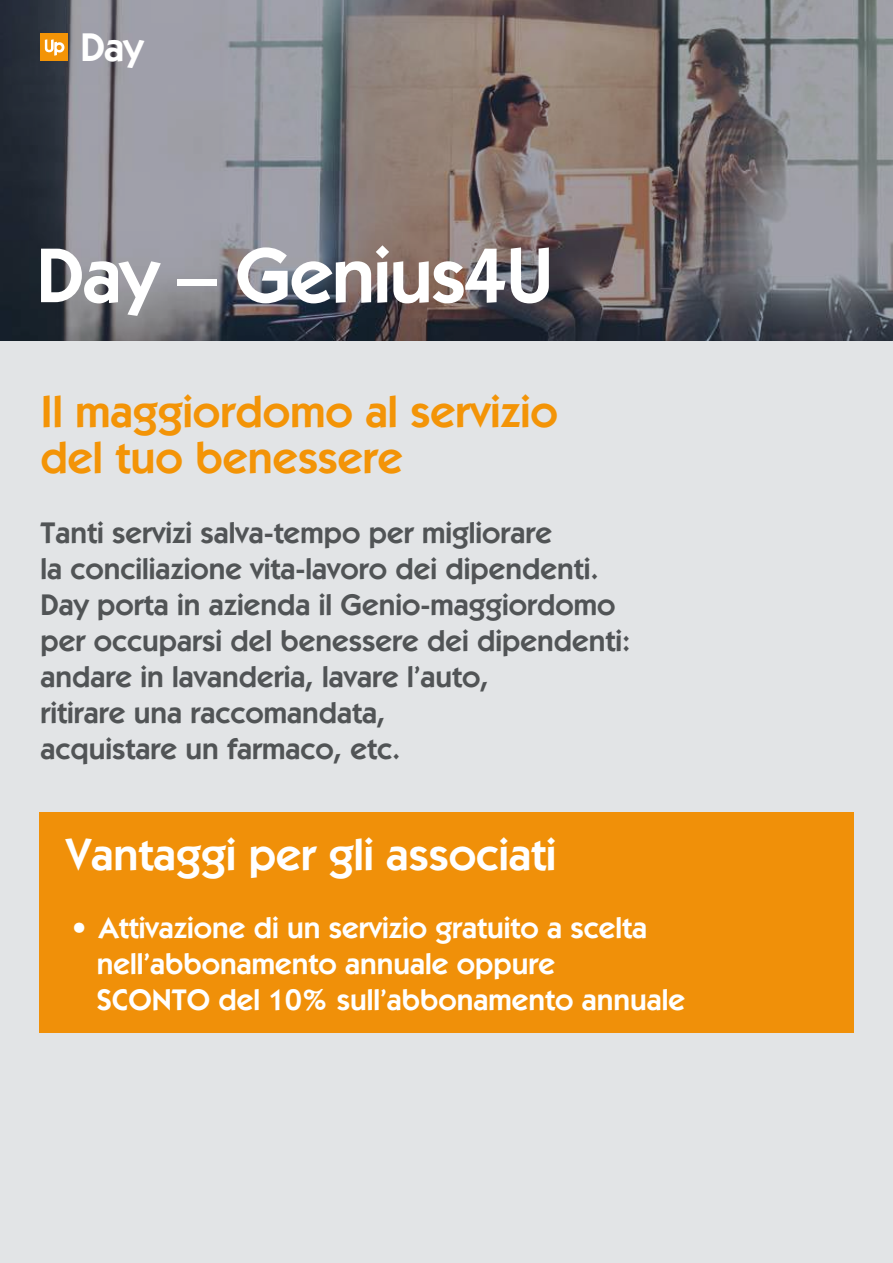
<style>
.page{position:relative;width:893px;height:1263px;background:#fff}
.page>*{position:absolute;margin:0;border:0;box-sizing:border-box;transform-origin:0 0}
.t1{font:600 78px "ITC Kabel Std";letter-spacing:-.02em;color:#fff}
.t2{font:600 45px/46.5px "ITC Kabel Std";color:#f39407}
.t3{font:600 45px "ITC Kabel Std";color:#fff}
.t4{font:600 40.35px "ITC Kabel Std";color:#fff}
.t5{font:600 30px/36px "ITC Kabel Std";color:#515456}
.t6{font:600 30px/36px "ITC Kabel Std";color:#fff}
</style>
<div class="page">
<div style="left:0;top:340px;width:893px;height:923px;background:#e2e4e6"></div>
<svg style="left:0;top:0;width:893px;height:340px;background:#787477"></svg>
<div style="left:40px;top:34px;width:28px;height:27px;background:#f39407"></div>
<svg style="left:45px;top:39px;width:20px;height:17px"></svg>
<div style="left:39px;top:813px;width:815px;height:220px;background:#f09009"></div>
<h3 class="t4" style="left:80px;top:24px;width:65px">Day</h3>
<h1 class="t1" style="left:36px;top:230px;width:519px">Day – Genius4U</h1>
<h2 class="t2" style="left:40px;top:388px;width:519px">Il maggiordomo al servizio del tuo benessere</h2>
<p class="t5" style="left:40px;top:514px;width:592px">Tanti servizi salva-tempo per migliorare<br>la conciliazione vita-lavoro dei dipendenti.<br>Day porta in azienda il Genio-maggiordomo per occuparsi del benessere dei dipendenti: andare in lavanderia, lavare l’auto,<br>ritirare una raccomandata,<br>acquistare un farmaco, etc.</p>
<h2 class="t3" style="left:66px;top:828px;width:492px">Vantaggi per gli associati</h2>
<p class="t6" style="left:97px;top:910px;width:590px;text-indent:-25px">• Attivazione di un servizio gratuito a scelta nell’abbonamento annuale oppure<br>SCONTO del 10% sull’abbonamento annuale</p>
</div>
